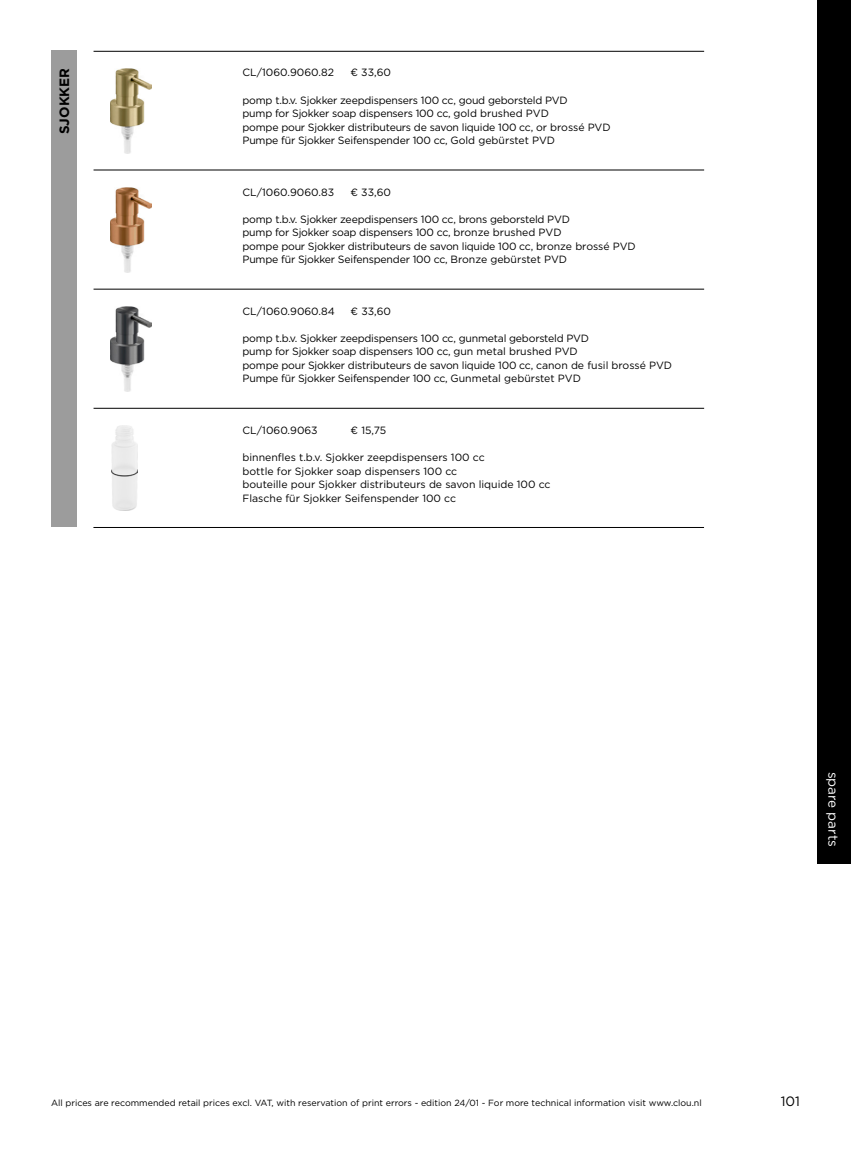
<style>
.page{position:relative;width:851px;height:1149px;background:#fff}
.page>*{position:absolute;margin:0;border:0;box-sizing:border-box;transform-origin:0 0}
.t1{font:13.5px "Gotham";color:#fff}
.t2{font:700 13.5px "Gotham";color:#000}
.t3{font:13.5px "Gotham";color:#000}
.PLATTE_TEKST{font:10.5px "Gotham";letter-spacing:-.02em;color:#000}
.PLATTE_TEKST-2{font:10.5px "Gotham";color:#000}
.t4{font:8.85px "Gotham";color:#000}
</style>
<div class="page">
<div style="left:816px;top:0;width:34px;height:863px;background:#000"></div>
<hr style="left:93px;top:289px;width:611px;height:1px;background:#000">
<hr style="left:93px;top:408px;width:611px;height:1px;background:#000">
<hr style="left:93px;top:527px;width:611px;height:1px;background:#000">
<hr style="left:93px;top:170px;width:611px;height:1px;background:#000">
<hr style="left:93px;top:51px;width:611px;height:1px;background:#000">
<div style="left:51px;top:51px;width:26px;height:476px;background:#9c9c9c"></div>
<img style="left:110px;top:68px;width:42px;height:85px">
<img style="left:110px;top:306px;width:42px;height:85px">
<img style="left:111px;top:425px;width:26px;height:85px">
<img style="left:110px;top:187px;width:42px;height:85px">
<p class="t2" style="left:57px;top:134px;width:68px;rotate:-90deg">SJOKKER</p>
<p class="PLATTE_TEKST-2" style="left:242px;top:66px;width:93px">CL/1060.9060.82</p>
<p class="PLATTE_TEKST" style="left:350px;top:66px;width:42px">€ 33,60</p>
<p class="PLATTE_TEKST" style="left:242px;top:93px;width:327px">pomp t.b.v. Sjokker zeepdispensers 100 cc, goud geborsteld PVD</p>
<p class="PLATTE_TEKST" style="left:242px;top:106px;width:308px">pump for Sjokker soap dispensers 100 cc, gold brushed PVD</p>
<p class="PLATTE_TEKST" style="left:242px;top:120px;width:369px">pompe pour Sjokker distributeurs de savon liquide 100 cc, or brossé PVD</p>
<p class="PLATTE_TEKST" style="left:242px;top:133px;width:314px">Pumpe für Sjokker Seifenspender 100 cc, Gold gebürstet PVD</p>
<p class="PLATTE_TEKST-2" style="left:242px;top:185px;width:93px">CL/1060.9060.83</p>
<p class="PLATTE_TEKST" style="left:350px;top:185px;width:42px">€ 33,60</p>
<p class="PLATTE_TEKST" style="left:242px;top:212px;width:329px">pomp t.b.v. Sjokker zeepdispensers 100 cc, brons geborsteld PVD</p>
<p class="PLATTE_TEKST" style="left:242px;top:225px;width:320px">pump for Sjokker soap dispensers 100 cc, bronze brushed PVD</p>
<p class="PLATTE_TEKST" style="left:242px;top:239px;width:395px">pompe pour Sjokker distributeurs de savon liquide 100 cc, bronze brossé PVD</p>
<p class="PLATTE_TEKST" style="left:242px;top:252px;width:326px">Pumpe für Sjokker Seifenspender 100 cc, Bronze gebürstet PVD</p>
<p class="PLATTE_TEKST-2" style="left:242px;top:304px;width:94px">CL/1060.9060.84</p>
<p class="PLATTE_TEKST" style="left:350px;top:304px;width:42px">€ 33,60</p>
<p class="PLATTE_TEKST" style="left:242px;top:331px;width:348px">pomp t.b.v. Sjokker zeepdispensers 100 cc, gunmetal geborsteld PVD</p>
<p class="PLATTE_TEKST" style="left:242px;top:345px;width:337px">pump for Sjokker soap dispensers 100 cc, gun metal brushed PVD</p>
<p class="PLATTE_TEKST" style="left:242px;top:358px;width:431px">pompe pour Sjokker distributeurs de savon liquide 100 cc, canon de fusil brossé PVD</p>
<p class="PLATTE_TEKST" style="left:242px;top:372px;width:340px">Pumpe für Sjokker Seifenspender 100 cc, Gunmetal gebürstet PVD</p>
<p class="PLATTE_TEKST-2" style="left:242px;top:423px;width:77px">CL/1060.9063</p>
<p class="PLATTE_TEKST" style="left:350px;top:423px;width:37px">€ 15,75</p>
<p class="PLATTE_TEKST-2" style="left:242px;top:450px;width:244px">binnenfles t.b.v. Sjokker zeepdispensers 100 cc</p>
<p class="PLATTE_TEKST-2" style="left:242px;top:464px;width:216px">bottle for Sjokker soap dispensers 100 cc</p>
<p class="PLATTE_TEKST-2" style="left:242px;top:477px;width:309px">bouteille pour Sjokker distributeurs de savon liquide 100 cc</p>
<p class="PLATTE_TEKST-2" style="left:242px;top:491px;width:215px">Flasche für Sjokker Seifenspender 100 cc</p>
<p class="t1" style="left:841px;top:771px;width:77px;rotate:90deg">spare parts</p>
<p class="t4" style="left:51px;top:1097px;width:652px">All prices are recommended retail prices excl. VAT, with reservation of print errors - edition 24/01 - For more technical information visit www.clou.nl</p>
<p class="t3" style="left:780px;top:1092px;width:21px">101</p>
</div>
